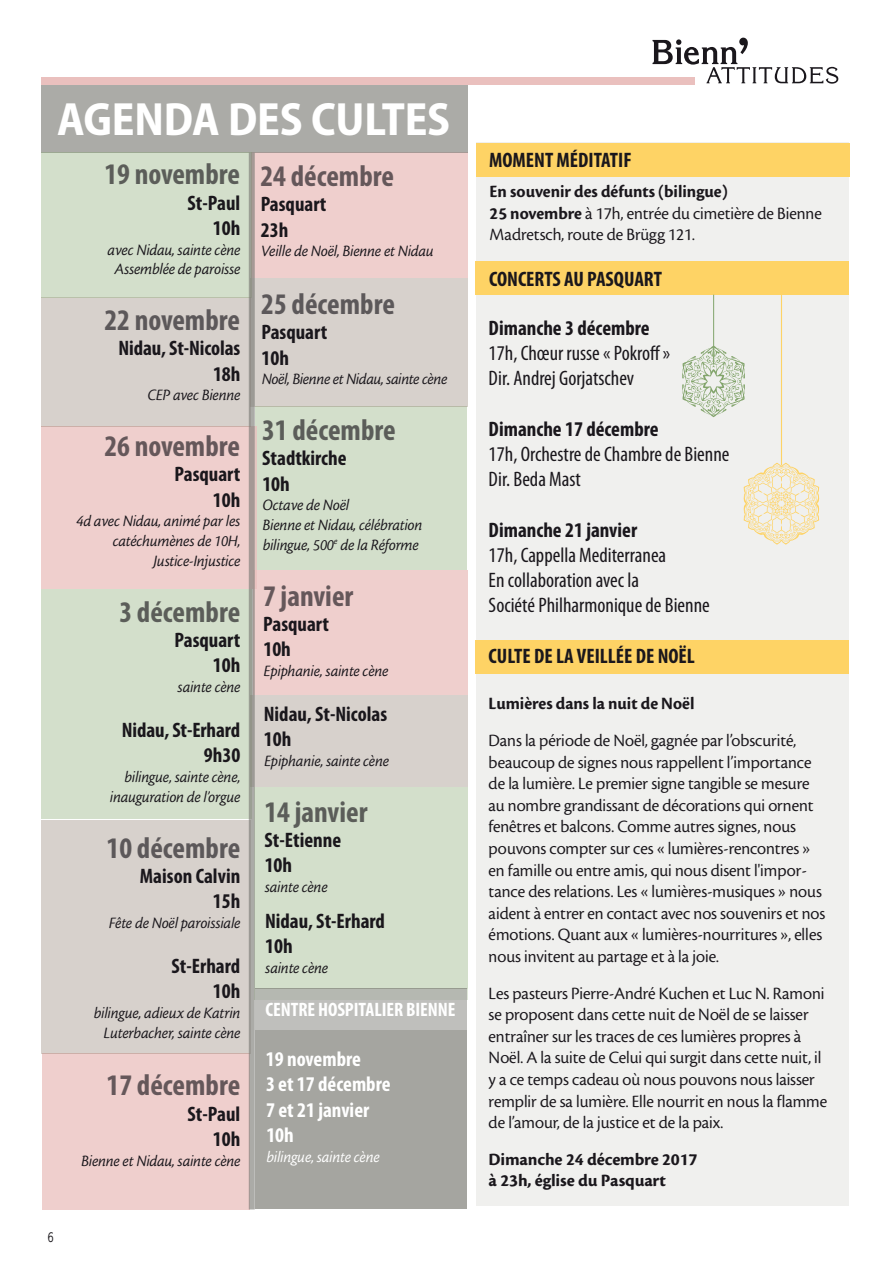
<style>
.page{position:relative;width:893px;height:1263px;background:#fff}
.page>*{position:absolute;margin:0;border:0;box-sizing:border-box;transform-origin:0 0}
.t1{font:700 semi-condensed 46.95px "Myriad Pro";letter-spacing:-.005em;color:#fff}
.t2{font:700 condensed 30px "Myriad Pro";color:rgb(26 23 28/.65)}
.t3{font:30px "Myriad MM 700 300";color:rgb(26 23 28/.65)}
.t4{font:700 condensed 21px/25.2px "Myriad Pro";color:#1a171c;text-align:right}
.t5{font:condensed 21px/25.2px "Myriad Pro";color:#1a171c}
.t6{font:700 condensed 21px/25.2px "Myriad Pro";color:#fff}
.t7{font:700 condensed 19.5px "Myriad Pro";letter-spacing:-.005em;color:#fff}
.t8{font:18px/21.6px "Cronos MM 408 72";color:#1a171c}
.t9{font:18px "Cronos MM 700 72";color:#1a171c}
.t10{font:18px/21.6px "Cronos MM 700 11";letter-spacing:-.01em;color:#1a171c}
.t11{font:16.5px/19.8px "Cronos MM It 408 72";color:#1a171c;text-align:center}
.t12{font:16.5px "Cronos MM It 408 72";color:#fff}
.t13{font:13.5px "Korinna";color:#1a171c;scale:.73 1}
.s1{font-family:"Cronos MM 700 72"}
</style>
<div class="page">
<div style="left:42px;top:1053px;width:207px;height:156px;background:#efcfcd"></div>
<div style="left:254px;top:787px;width:213px;height:213px;background:#d3dfcb"></div>
<div style="left:250px;top:695px;width:217px;height:92px;background:#d7d1cc"></div>
<div style="left:41px;top:820px;width:210px;height:233px;background:#d7d1cc"></div>
<div style="left:41px;top:590px;width:211px;height:229px;background:#d3dfcb"></div>
<div style="left:476px;top:142px;width:372px;height:1063px;background:#f0f0ee"></div>
<div style="left:476px;top:261px;width:373px;height:34px;background:#fed365"></div>
<div style="left:253px;top:570px;width:214px;height:125px;background:#efcfcd"></div>
<div style="left:256px;top:406px;width:211px;height:163px;background:#d3dfcb"></div>
<div style="left:475px;top:640px;width:373px;height:34px;background:#fed365"></div>
<div style="left:41px;top:427px;width:215px;height:162px;background:#efcfcd"></div>
<div style="left:250px;top:278px;width:217px;height:128px;background:#d7d1cc"></div>
<div style="left:251px;top:153px;width:216px;height:125px;background:#efcfcd"></div>
<svg style="left:652px;top:38px;width:186px;height:46px"></svg>
<div style="left:41px;top:84px;width:426px;height:69px;background:#ababa7"></div>
<div style="left:41px;top:297px;width:210px;height:130px;background:#d7d1cc"></div>
<div style="left:41px;top:152px;width:211px;height:146px;background:#d3dfcb"></div>
<div style="left:477px;top:143px;width:373px;height:34px;background:#fed365"></div>
<div style="left:255px;top:989px;width:211px;height:220px;background:#a5a5a0"></div>
<svg style="left:249px;top:153px;width:6px;height:1056px;background:#a4a09b"></svg>
<div style="left:255px;top:988px;width:212px;height:41px;background:#bfbfbc"></div>
<div style="left:41px;top:77px;width:654px;height:8px;background:#eac0be"></div>
<svg style="left:743px;top:463px;width:76px;height:82px"></svg>
<hr style="left:781px;top:294px;width:1px;height:171px;background:#fed365">
<svg style="left:682px;top:346px;width:63px;height:71px"></svg>
<hr style="left:713px;top:295px;width:1px;height:70px;background:#82a46b">
<h1 class="t1" style="left:57px;top:89px;width:395px">AGENDA DES CULTES</h1>
<h2 class="t3" style="left:104px;top:159px;width:137px">19 novembre</h2>
<p class="t4" style="left:188px;top:190px;width:54px">St-Paul<br>10h</p>
<p class="t11" style="left:108px;top:240px;width:134px">avec Nidau, sainte cène<br>Assemblée de paroisse</p>
<h2 class="t3" style="left:104px;top:305px;width:137px">22 novembre</h2>
<p class="t4" style="left:119px;top:335px;width:123px">Nidau, St-Nicolas<br>18h</p>
<p class="t11" style="left:147px;top:386px;width:94px">CEP avec Bienne</p>
<h2 class="t3" style="left:104px;top:431px;width:137px">26 novembre</h2>
<p class="t4" style="left:175px;top:461px;width:67px">Pasquart<br>10h</p>
<p class="t11" style="left:76px;top:512px;width:165px;text-align:right">4d avec Nidau, animé par les catéchumènes de 10H,<br>Justice-Injustice</p>
<h2 class="t2" style="left:119px;top:593px;width:122px">3 décembre</h2>
<p class="t4" style="left:175px;top:627px;width:67px">Pasquart<br>10h</p>
<p class="t11" style="left:178px;top:677px;width:64px">sainte cène</p>
<p class="t4" style="left:122px;top:717px;width:120px">Nidau, St-Erhard<br>9h30</p>
<p class="t11" style="left:110px;top:767px;width:132px;text-align:right">bilingue, sainte cène, inauguration de l’orgue</p>
<h2 class="t2" style="left:107px;top:829px;width:135px">10 décembre</h2>
<p class="t4" style="left:140px;top:863px;width:102px">Maison Calvin<br>15h</p>
<p class="t11" style="left:109px;top:913px;width:133px">Fête de Noël paroissiale</p>
<p class="t4" style="left:172px;top:953px;width:70px">St-Erhard<br>10h</p>
<p class="t11" style="left:94px;top:1003px;width:148px">bilingue, adieux de Katrin<br>Luterbacher, sainte cène</p>
<h2 class="t2" style="left:107px;top:1066px;width:135px">17 décembre</h2>
<p class="t4" style="left:188px;top:1100px;width:54px">St-Paul<br>10h</p>
<p class="t11" style="left:81px;top:1151px;width:161px">Bienne et Nidau, sainte cène</p>
<h2 class="t2" style="left:260px;top:158px;width:135px">24 décembre</h2>
<p class="t4" style="left:261px;top:191px;width:67px;text-align:left">Pasquart<br>23h</p>
<p class="t11" style="left:261px;top:242px;width:174px">Veille de Noël, Bienne et Nidau</p>
<h2 class="t2" style="left:261px;top:285px;width:135px">25 décembre</h2>
<p class="t4" style="left:261px;top:319px;width:67px;text-align:left">Pasquart<br>10h</p>
<p class="t11" style="left:262px;top:370px;width:187px">Noël, Bienne et Nidau, sainte cène</p>
<h2 class="t2" style="left:262px;top:411px;width:135px">31 décembre</h2>
<p class="t4" style="left:262px;top:445px;width:86px;text-align:left">Stadtkirche<br>10h</p>
<p class="t11" style="left:262px;top:496px;width:161px;text-align:left">Octave de Noël<br>Bienne et Nidau, célébration bilingue, 500<sup>e</sup> de la Réforme</p>
<h2 class="t2" style="left:263px;top:577px;width:92px">7 janvier</h2>
<p class="t4" style="left:263px;top:611px;width:67px;text-align:left">Pasquart<br>10h</p>
<p class="t11" style="left:263px;top:661px;width:126px">Epiphanie, sainte cène</p>
<p class="t4" style="left:264px;top:701px;width:125px;text-align:left">Nidau, St-Nicolas<br>10h</p>
<p class="t11" style="left:264px;top:751px;width:126px">Epiphanie, sainte cène</p>
<h2 class="t2" style="left:264px;top:793px;width:105px">14 janvier</h2>
<p class="t4" style="left:265px;top:827px;width:78px;text-align:left">St-Etienne<br>10h</p>
<p class="t11" style="left:265px;top:877px;width:64px">sainte cène</p>
<p class="t4" style="left:265px;top:908px;width:121px;text-align:left">Nidau, St-Erhard<br>10h</p>
<p class="t11" style="left:265px;top:958px;width:64px">sainte cène</p>
<p class="t7" style="left:266px;top:997px;width:191px">CENTRE HOSPITALIER BIENNE</p>
<p class="t6" style="left:266px;top:1046px;width:126px">19 novembre<br>3 et 17 décembre<br>7 et 21 janvier<br>10h</p>
<p class="t12" style="left:266px;top:1148px;width:115px">bilingue, sainte cène</p>
<p class="t13" style="left:48px;top:1229px;width:10px">6</p>
<p class="t4" style="left:489px;top:147px;width:144px">MOMENT MÉDITATIF</p>
<p class="t9" style="left:490px;top:182px;width:239px">En souvenir des défunts (bilingue)</p>
<p class="t8" style="left:490px;top:203px;width:334px"><span class="s1">25 novembre</span> à 17h, entrée du cimetière de Bienne<br>Madretsch, route de Brügg 121.</p>
<p class="t4" style="left:489px;top:266px;width:174px">CONCERTS AU PASQUART</p>
<p class="t4" style="left:489px;top:315px;width:163px">Dimanche 3 décembre</p>
<p class="t5" style="left:489px;top:340px;width:183px">17h, Chœur russe « Pokroff »<br>Dir. Andrej Gorjatschev</p>
<p class="t4" style="left:489px;top:416px;width:171px">Dimanche 17 décembre</p>
<p class="t5" style="left:489px;top:441px;width:242px">17h, Orchestre de Chambre de Bienne<br>Dir. Beda Mast</p>
<p class="t4" style="left:489px;top:517px;width:150px">Dimanche 21 janvier</p>
<p class="t5" style="left:489px;top:542px;width:223px">17h, Cappella Mediterranea<br>En collaboration avec la<br>Société Philharmonique de Bienne</p>
<p class="t4" style="left:489px;top:643px;width:208px">CULTE DE LA VEILLÉE DE NOËL</p>
<p class="t9" style="left:489px;top:694px;width:207px">Lumières dans la nuit de Noël</p>
<p class="t8" style="left:489px;top:730px;width:338px">Dans la période de Noël, gagnée par l’obscurité, beaucoup de signes nous rappellent l’importance de la lumière. Le premier signe tangible se mesure au nombre grandissant de décorations qui ornent fenêtres et balcons. Comme autres signes, nous pouvons compter sur ces « lumières-rencontres » en famille ou entre amis, qui nous disent l'impor&shy;tance des relations. Les « lumières-musiques » nous aident à entrer en contact avec nos souvenirs et nos émotions. Quant aux « lumières-nourritures », elles nous invitent au partage et à la joie.</p>
<p class="t8" style="left:489px;top:983px;width:340px">Les pasteurs Pierre-André Kuchen et Luc N. Ramoni se proposent dans cette nuit de Noël de se laisser entraîner sur les traces de ces lumières propres à Noël. A la suite de Celui qui surgit dans cette nuit, il y a ce temps cadeau où nous pouvons nous laisser remplir de sa lumière. Elle nourrit en nous la flamme de l’amour, de la justice et de la paix.</p>
<p class="t10" style="left:489px;top:1148px;width:210px">Dimanche 24 décembre 2017 à 23h, église du Pasquart</p>
</div>
